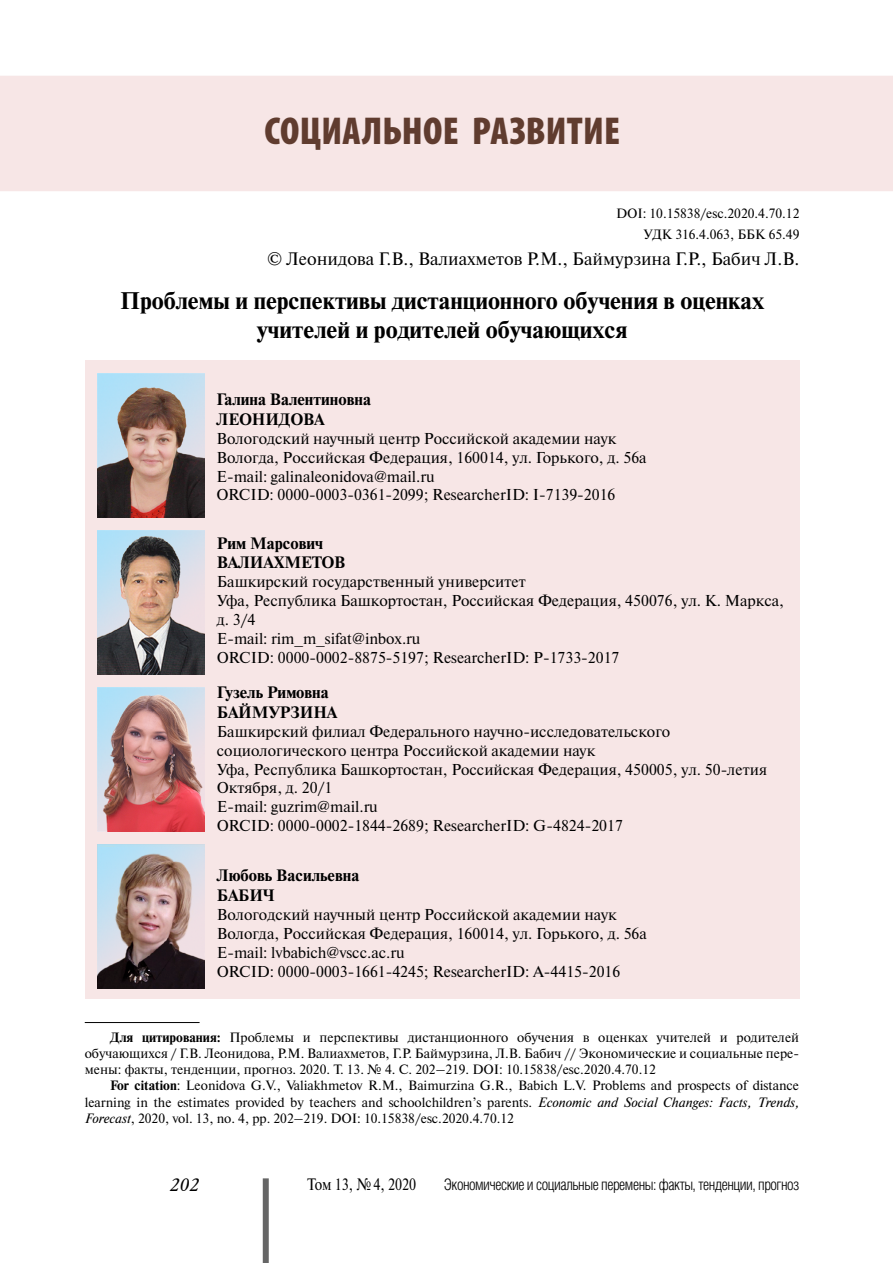
<style>
.page{position:relative;width:893px;height:1263px;background:#fff}
.page>*{position:absolute;margin:0;border:0;box-sizing:border-box;transform-origin:0 0}
.t1{font:900 condensed 39px "Myriad Pro";letter-spacing:.005em;color:#603c2f}
.t2{font:700 24px/28.8px "Newton C";color:#000;text-align:center}
.t3{font:18px "Newton C";color:#000}
.t4{font:italic 18px "Academy";color:#000}
.t5{font:700 16.5px/19.8px "Newton C";color:#000}
.t6{font:16.5px "Newton C";color:#000;scale:.85 1}
.t7{font:15.75px/18.9px "Newton C";color:#000}
.t8{font:300 15.75px "Helios Cond";letter-spacing:-.03em;color:#000}
.t9{font:13.5px/16.2px "Newton C";color:#000;text-align:justify}
.s1{font-weight:700}
.s2{font-style:italic}
</style>
<div class="page">
<div style="left:263px;top:1178px;width:6px;height:85px;background:#666"></div>
<div style="left:1px;top:76px;width:891px;height:114px;background:#f7e6e6"></div>
<div style="left:0;top:76px;width:893px;height:115px;border:2px solid #f7e6e6"></div>
<hr style="left:85px;top:1022px;width:115px;height:1px;background:#000">
<div style="left:85px;top:360px;width:714px;height:639px;background:#f7e6e6"></div>
<img style="left:98px;top:373px;width:106px;height:144px">
<img style="left:98px;top:530px;width:106px;height:144px">
<img style="left:98px;top:687px;width:106px;height:144px">
<img style="left:98px;top:844px;width:106px;height:144px">
<h1 class="t1" style="left:264px;top:106px;width:357px">СОЦИАЛЬНОЕ РАЗВИТИЕ</h1>
<p class="t9" style="left:616px;top:204px;width:185px;line-height:20.4px;text-align:right">DOI: 10.15838/esc.2020.4.70.12<br>УДК 316.4.063, ББК 65.49</p>
<p class="t3" style="left:267px;top:249px;width:534px">© Леонидова Г.В., Валиахметов Р.М., Баймурзина Г.Р., Бабич Л.В.</p>
<h2 class="t2" style="left:120px;top:287px;width:646px">Проблемы и перспективы дистанционного обучения в оценках учителей и родителей обучающихся</h2>
<p class="t5" style="left:217px;top:389px;width:156px">Галина Валентиновна<br>ЛЕОНИДОВА</p>
<p class="t7" style="left:217px;top:429px;width:431px">Вологодский научный центр Российской академии наук Вологда, Российская Федерация, 160014, ул. Горького, д. 56а Е-mail: galinaleonidova@mail.ru<br>ORCID: 0000-0003-0361-2099; ResearcherID: I-7139-2016</p>
<p class="t5" style="left:217px;top:533px;width:130px">Рим Марсович<br>ВАЛИАХМЕТОВ</p>
<p class="t7" style="left:217px;top:572px;width:569px">Башкирский государственный университет<br>Уфа, Республика Башкортостан, Российская Федерация, 450076, ул. К. Маркса, д. 3/4<br>Е-mail: rim_m_sifat@inbox.ru<br>ORCID: 0000-0002-8875-5197; ResearcherID: P-1733-2017</p>
<p class="t5" style="left:217px;top:682px;width:122px">Гузель Римовна<br>БАЙМУРЗИНА</p>
<p class="t7" style="left:217px;top:722px;width:552px">Башкирский филиал Федерального научно-исследовательского социологического центра Российской академии наук<br>Уфа, Республика Башкортостан, Российская Федерация, 450005, ул. 50-летия Октября, д. 20/1<br>Е-mail: guzrim@mail.ru<br>ORCID: 0000-0002-1844-2689; ResearcherID: G-4824-2017</p>
<p class="t5" style="left:217px;top:866px;width:144px">Любовь Васильевна<br>БАБИЧ</p>
<p class="t7" style="left:217px;top:905px;width:431px">Вологодский научный центр Российской академии наук Вологда, Российская Федерация, 160014, ул. Горького, д. 56а Е-mail: lvbabich@vscc.ac.ru<br>ORCID: 0000-0003-1661-4245; ResearcherID: A-4415-2016</p>
<p class="t9" style="left:85px;top:1029px;width:716px;text-indent:26px"><span class="s1">Для цитирования:</span> Проблемы и перспективы дистанционного обучения в оценках учителей и родителей обучающихся / Г.В. Леонидова, Р.М. Валиахметов, Г.Р. Баймурзина, Л.В. Бабич // Экономические и социальные пере&shy;мены: факты, тенденции, прогноз. 2020. Т. 13. № 4. С. 202–219. DOI: 10.15838/esc.2020.4.70.12</p>
<p class="t9" style="left:85px;top:1078px;width:716px;text-indent:26px"><span class="s1">For citation</span>: Leonidova G.V., Valiakhmetov R.M., Baimurzina G.R., Babich L.V. Problems and prospects of distance learning in the estimates provided by teachers and schoolchildren’s parents. <span class="s2">Economic and Social Changes: Facts, Trends, Forecast</span>, 2020, vol. 13, no. 4, pp. 202–219. DOI: 10.15838/esc.2020.4.70.12</p>
<p class="t4" style="left:170px;top:1174px;width:31px">202</p>
<p class="t6" style="left:307px;top:1175px;width:130px">Том 13, №4, 2020</p>
<p class="t8" style="left:444px;top:1176px;width:357px">Экономические и социальные перемены: факты, тенденции, прогноз</p>
</div>
